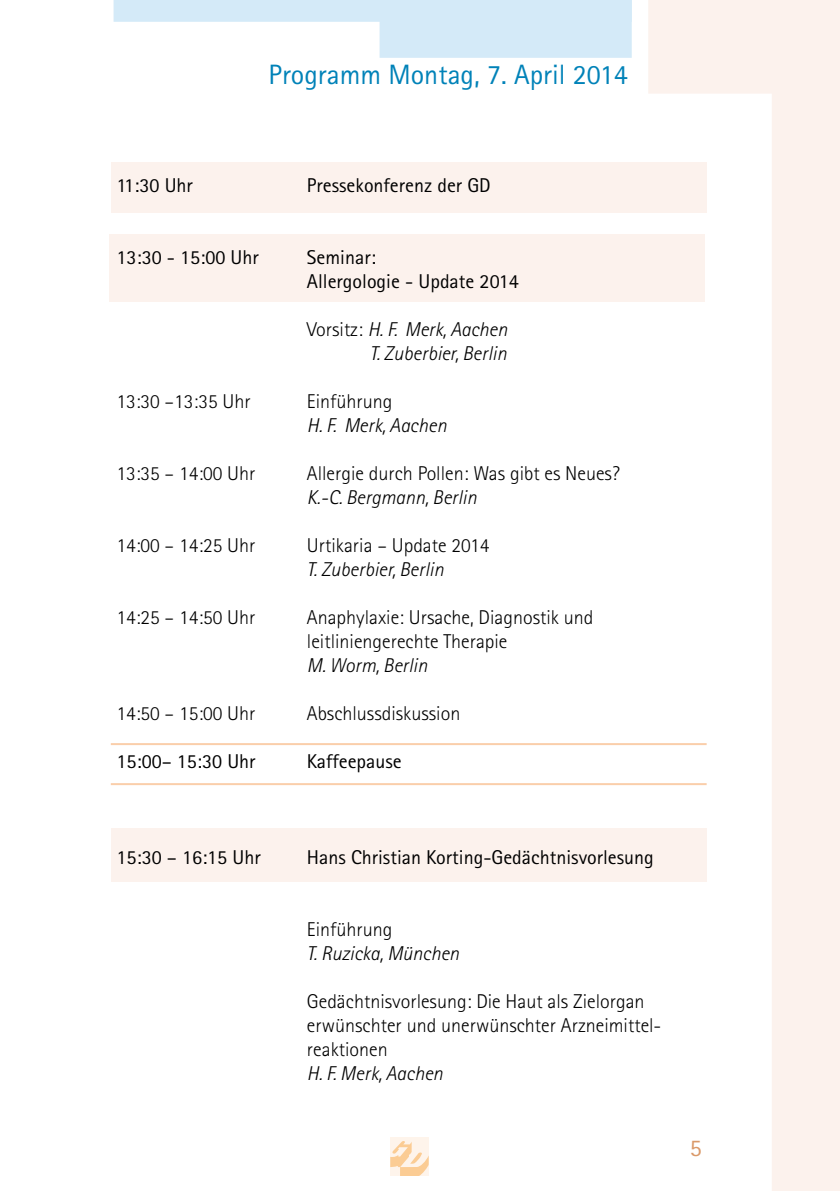
<style>
.page{position:relative;width:840px;height:1191px;background:#fff}
.page>*{position:absolute;margin:0;border:0;box-sizing:border-box;transform-origin:0 0}
.t1{font:28px "Agfa Rotis Sans Serif";color:#0082b8}
.t2{font:24px "Agfa Rotis Sans Serif";color:#da9969}
.t3{font:300 20px/24px "Agfa Rotis Sans Serif";color:#000}
.t4{font:20px/24px "Agfa Rotis Sans Serif";color:#000}
.t5{font:italic 300 20px/24px "Agfa Rotis Sans Serif";color:#000;text-align:right}
.s1{font-style:normal}
</style>
<div class="page">
<svg style="left:113px;top:0;width:518px;height:58px"></svg>
<div style="left:772px;top:0;width:67px;height:1191px;background:#fcf2ed"></div>
<div style="left:648px;top:0;width:150px;height:94px;background:#fcf2ed"></div>
<div style="left:390px;top:1137px;width:38px;height:38px;background:#fef4eb"></div>
<svg style="left:390px;top:1141px;width:38px;height:34px"></svg>
<div style="left:111px;top:827px;width:595px;height:54px;background:#fcf2ed"></div>
<div style="left:111px;top:162px;width:595px;height:51px;background:#fcf2ed"></div>
<div style="left:109px;top:234px;width:596px;height:67px;background:#fcf2ed"></div>
<hr style="left:111px;top:783px;width:595px;height:2px;background:#faceaa">
<hr style="left:111px;top:743px;width:595px;height:2px;background:#faceaa">
<h1 class="t1" style="left:268px;top:58px;width:360px">Programm Montag, 7. April 2014</h1>
<p class="t4" style="left:116px;top:173px;width:78px">11:30 Uhr</p>
<p class="t4" style="left:116px;top:245px;width:144px">13:30 - 15:00 Uhr</p>
<p class="t3" style="left:116px;top:389px;width:136px">13:30 –13:35 Uhr</p>
<p class="t3" style="left:116px;top:461px;width:140px">13:35 – 14:00 Uhr</p>
<p class="t3" style="left:116px;top:533px;width:140px">14:00 – 14:25 Uhr</p>
<p class="t3" style="left:116px;top:605px;width:140px">14:25 – 14:50 Uhr</p>
<p class="t3" style="left:116px;top:701px;width:140px">14:50 – 15:00 Uhr</p>
<p class="t4" style="left:116px;top:749px;width:140px">15:00– 15:30 Uhr</p>
<p class="t4" style="left:116px;top:845px;width:146px">15:30 – 16:15 Uhr</p>
<p class="t4" style="left:307px;top:173px;width:185px">Pressekonferenz der GD</p>
<p class="t4" style="left:307px;top:245px;width:213px">Seminar:<br>Allergologie - Update 2014</p>
<p class="t5" style="left:307px;top:318px;width:202px"><span class="s1">Vorsitz:</span> H. F. Merk, Aachen<br>T. Zuberbier, Berlin</p>
<p class="t3" style="left:307px;top:389px;width:87px">Einführung</p>
<p class="t5" style="left:307px;top:414px;width:141px">H. F. Merk, Aachen</p>
<p class="t3" style="left:307px;top:461px;width:314px">Allergie durch Pollen: Was gibt es Neues?</p>
<p class="t5" style="left:307px;top:486px;width:171px">K.-C. Bergmann, Berlin</p>
<p class="t3" style="left:307px;top:533px;width:184px">Urtikaria – Update 2014</p>
<p class="t5" style="left:307px;top:558px;width:138px">T. Zuberbier, Berlin</p>
<p class="t3" style="left:307px;top:605px;width:288px">Anaphylaxie: Ursache, Diagnostik und leitliniengerechte Therapie</p>
<p class="t5" style="left:307px;top:654px;width:122px">M. Worm, Berlin</p>
<p class="t3" style="left:307px;top:701px;width:155px">Abschlussdiskussion</p>
<p class="t4" style="left:307px;top:749px;width:96px">Kaffeepause</p>
<p class="t4" style="left:307px;top:845px;width:348px">Hans Christian Korting-Gedächtnisvorlesung</p>
<p class="t3" style="left:307px;top:917px;width:87px">Einführung</p>
<p class="t5" style="left:307px;top:942px;width:154px">T. Ruzicka, München</p>
<p class="t3" style="left:307px;top:989px;width:356px">Gedächtnisvorlesung: Die Haut als Zielorgan erwünschter und unerwünschter Arzneimittel&shy;reaktionen</p>
<p class="t5" style="left:307px;top:1062px;width:137px">H. F. Merk, Aachen</p>
<p class="t2" style="left:689px;top:1133px;width:13px">5</p>
</div>
